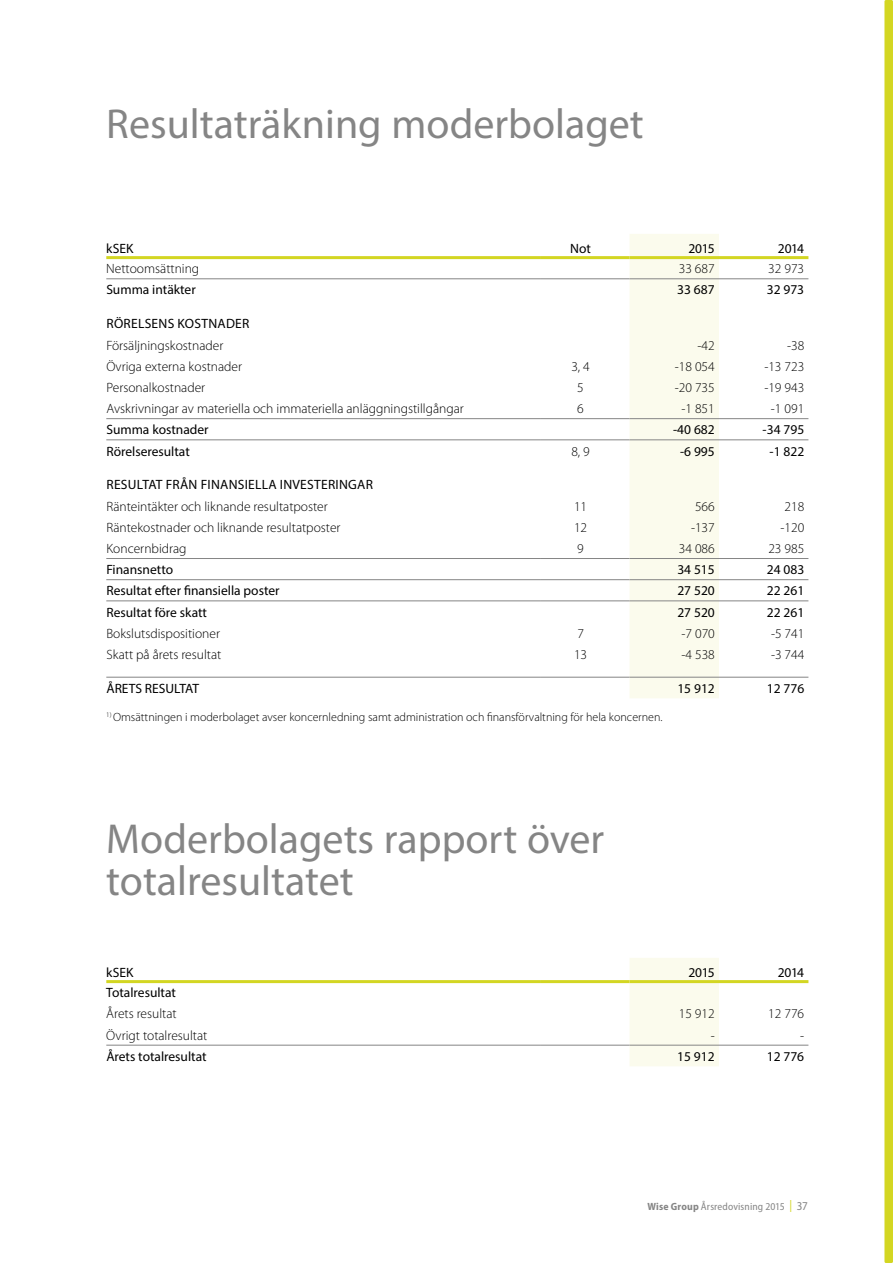
<style>
.page{position:relative;width:893px;height:1263px;background:#fff}
.page>*{position:absolute;margin:0;border:0;box-sizing:border-box;transform-origin:0 0}
.t1{font:42px/42px "Myriad Pro";color:#858585}
.t2{font:300 13.5px "Myriad Pro";color:#000}
.t3{font:13.5px "Myriad Pro";color:#000}
.t4{font:13.5px "Myriad Pro";letter-spacing:.02em;color:#000}
.t5{font:300 12px "Myriad Pro";color:#000}
.t6{font:semi-condensed 10.5px "Myriad Pro";letter-spacing:.01em;color:#858585}
.s1{font-weight:700}
.s2{font-size:12px;color:#d3d622}
.s3{font-size:12px}
</style>
<div class="page">
<div style="left:884px;top:0;width:9px;height:1263px;background:#d3d622;border-radius:2px"></div>
<svg style="left:629px;top:234px;width:90px;height:464px;background:#fafaed"></svg>
<hr style="left:106px;top:256px;width:434px;height:3px;background:#d3d622">
<hr style="left:106px;top:279px;width:434px;height:1px;background:#858585">
<hr style="left:540px;top:279px;width:89px;height:1px;background:#858585">
<hr style="left:629px;top:279px;width:90px;height:1px;background:#858585">
<hr style="left:719px;top:279px;width:89px;height:1px;background:#858585">
<hr style="left:106px;top:418px;width:434px;height:1px;background:#858585">
<hr style="left:540px;top:418px;width:89px;height:1px;background:#858585">
<hr style="left:629px;top:418px;width:90px;height:1px;background:#858585">
<hr style="left:719px;top:418px;width:89px;height:1px;background:#858585">
<hr style="left:106px;top:440px;width:434px;height:1px;background:#858585">
<hr style="left:540px;top:440px;width:89px;height:1px;background:#858585">
<hr style="left:629px;top:440px;width:90px;height:1px;background:#858585">
<hr style="left:719px;top:440px;width:89px;height:1px;background:#858585">
<hr style="left:106px;top:558px;width:434px;height:1px;background:#858585">
<hr style="left:540px;top:558px;width:89px;height:1px;background:#858585">
<hr style="left:629px;top:558px;width:90px;height:1px;background:#858585">
<hr style="left:719px;top:558px;width:89px;height:1px;background:#858585">
<hr style="left:106px;top:579px;width:434px;height:1px;background:#858585">
<hr style="left:540px;top:579px;width:89px;height:1px;background:#858585">
<hr style="left:629px;top:579px;width:90px;height:1px;background:#858585">
<hr style="left:719px;top:579px;width:89px;height:1px;background:#858585">
<hr style="left:106px;top:601px;width:434px;height:1px;background:#858585">
<hr style="left:540px;top:601px;width:89px;height:1px;background:#858585">
<hr style="left:629px;top:601px;width:90px;height:1px;background:#858585">
<hr style="left:719px;top:601px;width:89px;height:1px;background:#858585">
<hr style="left:106px;top:677px;width:434px;height:1px;background:#858585">
<hr style="left:540px;top:677px;width:89px;height:1px;background:#858585">
<hr style="left:629px;top:677px;width:90px;height:1px;background:#858585">
<hr style="left:719px;top:677px;width:89px;height:1px;background:#858585">
<hr style="left:540px;top:256px;width:89px;height:3px;background:#d3d622">
<hr style="left:629px;top:256px;width:90px;height:3px;background:#d3d622">
<hr style="left:719px;top:256px;width:89px;height:3px;background:#d3d622">
<div style="left:629px;top:958px;width:90px;height:108px;background:#fbfbed"></div>
<hr style="left:106px;top:980px;width:434px;height:3px;background:#d3d622">
<hr style="left:540px;top:980px;width:89px;height:3px;background:#d3d622">
<hr style="left:629px;top:980px;width:90px;height:3px;background:#d3d622">
<hr style="left:719px;top:980px;width:89px;height:3px;background:#d3d622">
<hr style="left:106px;top:1045px;width:434px;height:1px;background:#858585">
<hr style="left:540px;top:1045px;width:89px;height:1px;background:#858585">
<hr style="left:629px;top:1045px;width:90px;height:1px;background:#858585">
<hr style="left:719px;top:1045px;width:89px;height:1px;background:#858585">
<h1 class="t1" style="left:106px;top:102px;width:539px">Resultaträkning moderbolaget</h1>
<p class="t3" style="left:106px;top:240px;width:29px">kSEK</p>
<p class="t3" style="left:570px;top:240px;width:22px">Not</p>
<p class="t3" style="left:688px;top:240px;width:28px">2015</p>
<p class="t3" style="left:778px;top:240px;width:28px">2014</p>
<p class="t2" style="left:106px;top:261px;width:94px">Nettoomsättning</p>
<p class="t2" style="left:679px;top:261px;width:37px">33 687</p>
<p class="t2" style="left:768px;top:261px;width:37px">32 973</p>
<p class="t3" style="left:106px;top:282px;width:91px">Summa intäkter</p>
<p class="t3" style="left:677px;top:282px;width:39px">33 687</p>
<p class="t3" style="left:767px;top:282px;width:39px">32 973</p>
<p class="t4" style="left:106px;top:316px;width:144px">RÖRELSENS KOSTNADER</p>
<p class="t2" style="left:106px;top:338px;width:119px">Försäljningskostnader</p>
<p class="t2" style="left:698px;top:338px;width:19px">-42</p>
<p class="t2" style="left:787px;top:338px;width:19px">-38</p>
<p class="t2" style="left:106px;top:359px;width:137px">Övriga externa kostnader</p>
<p class="t2" style="left:571px;top:359px;width:20px">3, 4</p>
<p class="t2" style="left:675px;top:359px;width:41px">-18 054</p>
<p class="t2" style="left:764px;top:359px;width:41px">-13 723</p>
<p class="t2" style="left:106px;top:380px;width:100px">Personalkostnader</p>
<p class="t2" style="left:577px;top:380px;width:8px">5</p>
<p class="t2" style="left:675px;top:380px;width:41px">-20 735</p>
<p class="t2" style="left:764px;top:380px;width:41px">-19 943</p>
<p class="t2" style="left:106px;top:401px;width:359px">Avskrivningar av materiella och immateriella anläggningstillgångar</p>
<p class="t2" style="left:577px;top:401px;width:8px">6</p>
<p class="t2" style="left:681px;top:401px;width:35px">-1 851</p>
<p class="t2" style="left:771px;top:401px;width:35px">-1 091</p>
<p class="t3" style="left:106px;top:421px;width:104px">Summa kostnader</p>
<p class="t3" style="left:673px;top:421px;width:43px">-40 682</p>
<p class="t3" style="left:763px;top:421px;width:43px">-34 795</p>
<p class="t3" style="left:106px;top:443px;width:85px">Rörelseresultat</p>
<p class="t2" style="left:571px;top:444px;width:20px">8, 9</p>
<p class="t3" style="left:680px;top:443px;width:36px">-6 995</p>
<p class="t3" style="left:770px;top:443px;width:36px">-1 822</p>
<p class="t4" style="left:107px;top:477px;width:268px">RESULTAT FRÅN FINANSIELLA INVESTERINGAR</p>
<p class="t2" style="left:106px;top:499px;width:223px">Ränteintäkter och liknande resultatposter</p>
<p class="t2" style="left:574px;top:499px;width:15px">11</p>
<p class="t2" style="left:695px;top:499px;width:21px">566</p>
<p class="t2" style="left:784px;top:499px;width:21px">218</p>
<p class="t2" style="left:106px;top:520px;width:236px">Räntekostnader och liknande resultatposter</p>
<p class="t2" style="left:574px;top:520px;width:15px">12</p>
<p class="t2" style="left:691px;top:520px;width:25px">-137</p>
<p class="t2" style="left:780px;top:520px;width:25px">-120</p>
<p class="t2" style="left:106px;top:541px;width:82px">Koncernbidrag</p>
<p class="t2" style="left:577px;top:541px;width:8px">9</p>
<p class="t2" style="left:679px;top:541px;width:37px">34 086</p>
<p class="t2" style="left:768px;top:541px;width:37px">23 985</p>
<p class="t3" style="left:106px;top:561px;width:68px">Finansnetto</p>
<p class="t3" style="left:677px;top:561px;width:39px">34 515</p>
<p class="t3" style="left:767px;top:561px;width:39px">24 083</p>
<p class="t3" style="left:106px;top:582px;width:175px">Resultat efter finansiella poster</p>
<p class="t3" style="left:677px;top:582px;width:39px">27 520</p>
<p class="t3" style="left:767px;top:582px;width:39px">22 261</p>
<p class="t3" style="left:106px;top:604px;width:102px">Resultat före skatt</p>
<p class="t3" style="left:677px;top:604px;width:39px">27 520</p>
<p class="t3" style="left:767px;top:604px;width:39px">22 261</p>
<p class="t2" style="left:106px;top:626px;width:115px">Bokslutsdispositioner</p>
<p class="t2" style="left:577px;top:626px;width:8px">7</p>
<p class="t2" style="left:681px;top:626px;width:35px">-7 070</p>
<p class="t2" style="left:771px;top:626px;width:35px">-5 741</p>
<p class="t2" style="left:106px;top:647px;width:116px">Skatt på årets resultat</p>
<p class="t2" style="left:574px;top:647px;width:15px">13</p>
<p class="t2" style="left:681px;top:647px;width:35px">-4 538</p>
<p class="t2" style="left:771px;top:647px;width:35px">-3 744</p>
<p class="t3" style="left:106px;top:680px;width:94px">ÅRETS RESULTAT</p>
<p class="t3" style="left:677px;top:680px;width:39px">15 912</p>
<p class="t3" style="left:767px;top:680px;width:39px">12 776</p>
<p class="t5" style="left:106px;top:710px;width:558px"><sup>1)</sup> Omsättningen i moderbolaget avser koncernledning samt administration och finansförvaltning för hela koncernen.</p>
<h1 class="t1" style="left:106px;top:817px;width:500px">Moderbolagets rapport över totalresultatet</h1>
<p class="t3" style="left:106px;top:964px;width:29px">kSEK</p>
<p class="t3" style="left:688px;top:964px;width:28px">2015</p>
<p class="t3" style="left:778px;top:964px;width:28px">2014</p>
<p class="t3" style="left:106px;top:984px;width:71px">Totalresultat</p>
<p class="t2" style="left:106px;top:1006px;width:72px">Årets resultat</p>
<p class="t2" style="left:679px;top:1006px;width:37px">15 912</p>
<p class="t2" style="left:768px;top:1006px;width:37px">12 776</p>
<p class="t2" style="left:106px;top:1028px;width:103px">Övrigt totalresultat</p>
<p class="t2" style="left:711px;top:1028px;width:6px">-</p>
<p class="t2" style="left:800px;top:1028px;width:6px">-</p>
<p class="t3" style="left:106px;top:1048px;width:102px">Årets totalresultat</p>
<p class="t3" style="left:677px;top:1048px;width:39px">15 912</p>
<p class="t3" style="left:767px;top:1048px;width:39px">12 776</p>
<p class="t6" style="left:647px;top:1201px;width:162px"><span class="s1">Wise Group</span> Årsredovisning 2015 <span class="s2">|</span> <span class="s3">37</span></p>
</div>
